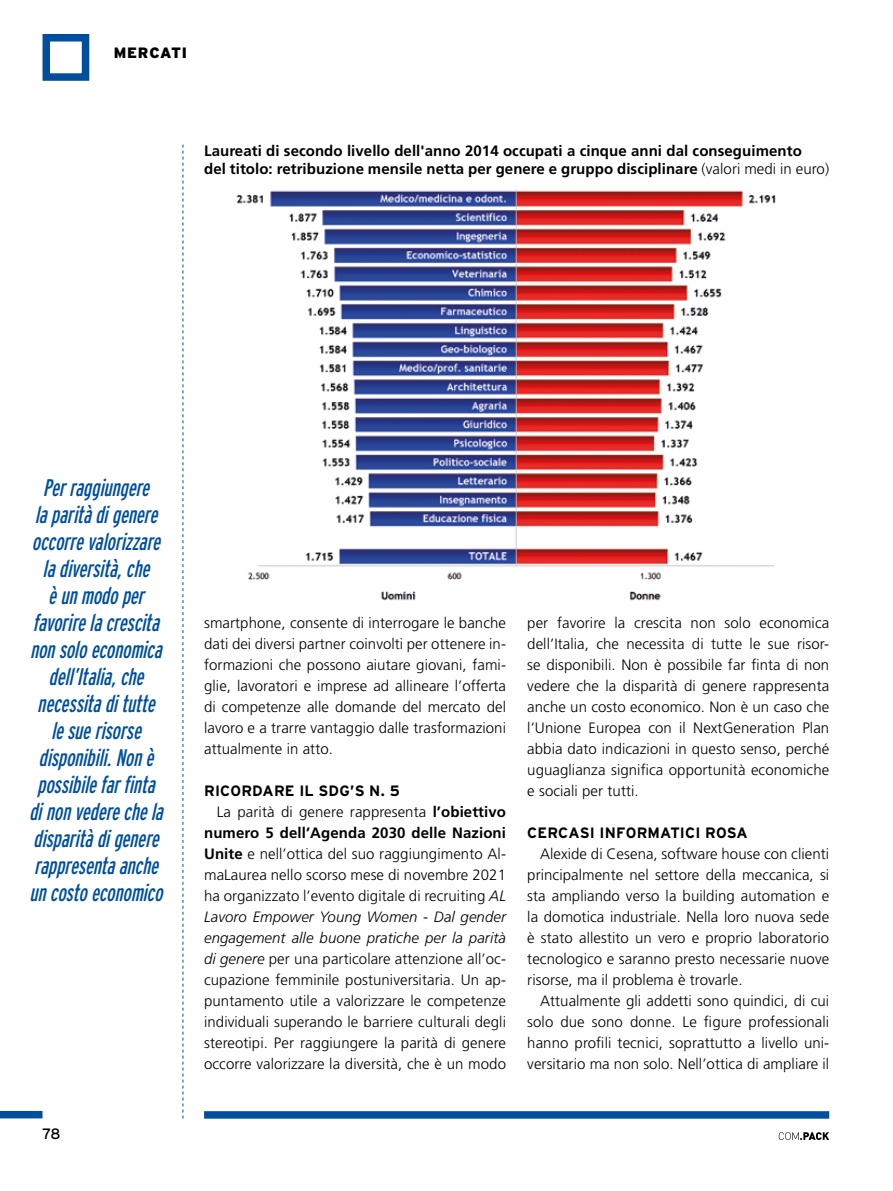
<style>
.page{position:relative;width:893px;height:1191px;background:#fff}
.page>*{position:absolute;margin:0;border:0;box-sizing:border-box;transform-origin:0 0}
.t1{font:italic extra-condensed 24px/27px "Interstate";color:#004f9f;text-align:center}
.t2{font:300 15px/21px "Frutiger LT Std";letter-spacing:.005em;color:#000;text-align:justify}
.t3{font:700 15px/18px "Frutiger LT Std";letter-spacing:.005em;color:#000}
.t4{font:700 15px "Interstate";letter-spacing:.01em;color:#000}
.t5{font:900 15px "Interstate";letter-spacing:.05em;color:#000}
.t6{font:15px "Interstate";color:#000}
.s1{font-weight:300}
.s2{font-weight:700}
.s3{font-style:italic}
</style>
<div class="page">
<svg style="left:183px;top:145px;width:1px;height:973px"></svg>
<div style="left:43px;top:34px;width:46px;height:47px;background:#fff;border:8px solid #004f9f"></div>
<div style="left:0;top:1111px;width:43px;height:7px;background:#004f9f"></div>
<div style="left:204px;top:1111px;width:625px;height:7px;background:#004f9f"></div>
<svg style="left:779px;top:1132px;width:50px;height:8px"></svg>
<img style="left:236px;top:189px;width:540px;height:412px">
<p class="t5" style="left:114px;top:45px;width:75px">MERCATI</p>
<p class="t3" style="left:204px;top:142px;width:627px">Laureati di secondo livello dell'anno 2014 occupati a cinque anni dal conseguimento<br>del titolo: retribuzione mensile netta per genere e gruppo disciplinare <span class="s1">(valori medi in euro)</span></p>
<p class="t1" style="left:29px;top:474px;width:141px">Perraggiungere laparitàdigenere occorrevalorizzare ladiversità,che èunmodoper favorirelacrescita nonsoloeconomica dell’Italia,che necessitaditutte lesuerisorse disponibili.Nonè possibilefarfinta dinonvederechela disparitàdigenere rappresentaanche uncostoeconomico</p>
<p class="t6" style="left:43px;top:1125px;width:19px">78</p>
<p class="t2" style="left:204px;top:612px;width:303px">smartphone, consente di interrogare le banche dati dei diversi partner coinvolti per ottenere in&shy;formazioni che possono aiutare giovani, fami&shy;glie, lavoratori e imprese ad allineare l’offerta di competenze alle domande del mercato del lavoro e a trarre vantaggio dalle trasformazioni attualmente in atto.</p>
<p class="t4" style="left:204px;top:782px;width:197px">RICORDARE IL SDG’S N. 5</p>
<p class="t2" style="left:204px;top:801px;width:303px;text-indent:13px">La parità di genere rappresenta <span class="s2">l’obiettivo numero 5 dell’Agenda 2030 delle Nazioni Unite</span> e nell’ottica del suo raggiungimento Al&shy;maLaurea nello scorso mese di novembre 2021 ha organizzato l’evento digitale di recruiting <span class="s3">AL Lavoro Empower Young Women</span> - <span class="s3">Dal gender engagement alle buone pratiche per la parità di genere</span> per una particolare attenzione all’oc&shy;cupazione femminile postuniversitaria. Un ap&shy;puntamento utile a valorizzare le competenze individuali superando le barriere culturali degli stereotipi. Per raggiungere la parità di genere occorre valorizzare la diversità, che è un modo</p>
<p class="t2" style="left:527px;top:612px;width:303px">per favorire la crescita non solo economica dell’Italia, che necessita di tutte le sue risor&shy;se disponibili. Non è possibile far finta di non vedere che la disparità di genere rappresenta anche un costo economico. Non è un caso che l’Unione Europea con il NextGeneration Plan abbia dato indicazioni in questo senso, perché uguaglianza significa opportunità economiche e sociali per tutti.</p>
<p class="t4" style="left:527px;top:824px;width:222px">CERCASI INFORMATICI ROSA</p>
<p class="t2" style="left:527px;top:843px;width:303px;text-indent:13px">Alexide di Cesena, software house con clienti principalmente nel settore della meccanica, si sta ampliando verso la building automation e la domotica industriale. Nella loro nuova sede è stato allestito un vero e proprio laboratorio tecnologico e saranno presto necessarie nuove risorse, ma il problema è trovarle.</p>
<p class="t2" style="left:527px;top:990px;width:303px;text-indent:13px">Attualmente gli addetti sono quindici, di cui solo due sono donne. Le figure professionali hanno profili tecnici, soprattutto a livello uni&shy;versitario ma non solo. Nell’ottica di ampliare il</p>
</div>
